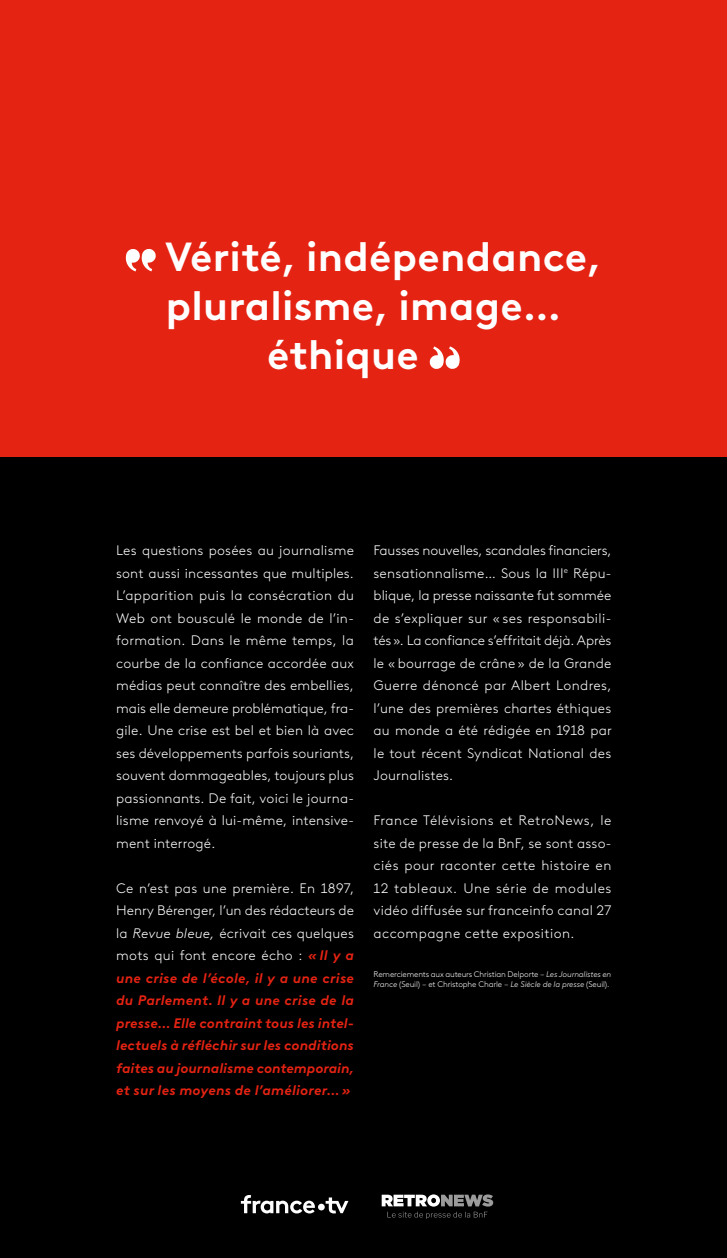
<style>
.page{position:relative;width:727px;height:1258px;background:#fff}
.page>*{position:absolute;margin:0;border:0;box-sizing:border-box;transform-origin:0 0}
.t1{font:700 40.62px "France TV Brown";letter-spacing:.005em;color:#fff}
.t2{font:300 13.75px/22.5px "France TV Brown";letter-spacing:.015em;color:#fff;text-align:justify}
.t3{font:italic 700 13.75px/22.5px "France TV Brown";letter-spacing:-.005em;color:#e42313;text-align:justify}
.t4{font:300 8.12px/10px "France TV Brown";letter-spacing:-.015em;color:#fff}
.s1{font-weight:300;font-style:normal;color:#fff}
.s2{font-weight:300;color:#fff}
.s3{font-style:italic}
</style>
<div class="page">
<div style="left:0;top:457px;width:726px;height:801px;background:#000"></div>
<div style="left:0;top:0;width:726px;height:457px;background:#e42313"></div>
<svg style="left:125px;top:248px;width:31px;height:23px"></svg>
<svg style="left:429px;top:346px;width:31px;height:23px"></svg>
<svg style="left:241px;top:1195px;width:107px;height:18px"></svg>
<svg style="left:381px;top:1194px;width:112px;height:25px"></svg>
<h1 class="t1" style="left:165px;top:226px;width:437px">Vérité, indépendance,</h1>
<h1 class="t1" style="left:166px;top:275px;width:396px">pluralisme, image…</h1>
<h1 class="t1" style="left:267px;top:323px;width:153px">éthique</h1>
<p class="t2" style="left:116px;top:539px;width:239px">Les questions posées au journalisme sont aussi incessantes que multiples.<br>L’apparition puis la consécration du Web ont bousculé le monde de l’in&shy;formation. Dans le même temps, la courbe de la confiance accordée aux médias peut connaître des embellies, mais elle demeure problématique, fra&shy;gile. Une crise est bel et bien là avec ses développements parfois souriants, souvent dommageables, toujours plus passionnants. De fait, voici le journa&shy;lisme renvoyé à lui-même, intensive&shy;ment interrogé.</p>
<p class="t3" style="left:116px;top:876px;width:239px"><span class="s1">Ce n’est pas une première. En 1897, Henry Bérenger, l’un des rédacteurs de la</span> <span class="s2">Revue bleue,</span> <span class="s1">écrivait ces quelques mots qui font encore écho :</span> « Il y a une crise de l’école, il y a une crise du Parlement. Il y a une crise de la presse… Elle contraint tous les intel&shy;lectuels à réfléchir sur les conditions faites au journalisme contemporain, et sur les moyens de l’améliorer… »</p>
<p class="t2" style="left:373px;top:538px;width:240px">Fausses nouvelles, scandales financiers, sensationnalisme… Sous la III<sup>e</sup> Répu&shy;blique, la presse naissante fut sommée de s’expliquer sur « ses responsabili&shy;tés ». La confiance s’effritait déjà. Après le « bourrage de crâne » de la Grande Guerre dénoncé par Albert Londres, l’une des premières chartes éthiques au monde a été rédigée en 1918 par le tout récent Syndicat National des Journalistes.</p>
<p class="t2" style="left:373px;top:809px;width:239px">France Télévisions et RetroNews, le site de presse de la BnF, se sont asso&shy;ciés pour raconter cette histoire en 12 tableaux. Une série de modules vidéo diffusée sur franceinfo canal 27 accompagne cette exposition.</p>
<p class="t4" style="left:373px;top:968px;width:239px">Remerciements aux auteurs Christian Delporte – <span class="s3">Les Journalistes en<br>France</span> (Seuil) – et Christophe Charle – <span class="s3">Le Siècle de la presse</span> (Seuil).</p>
</div>
